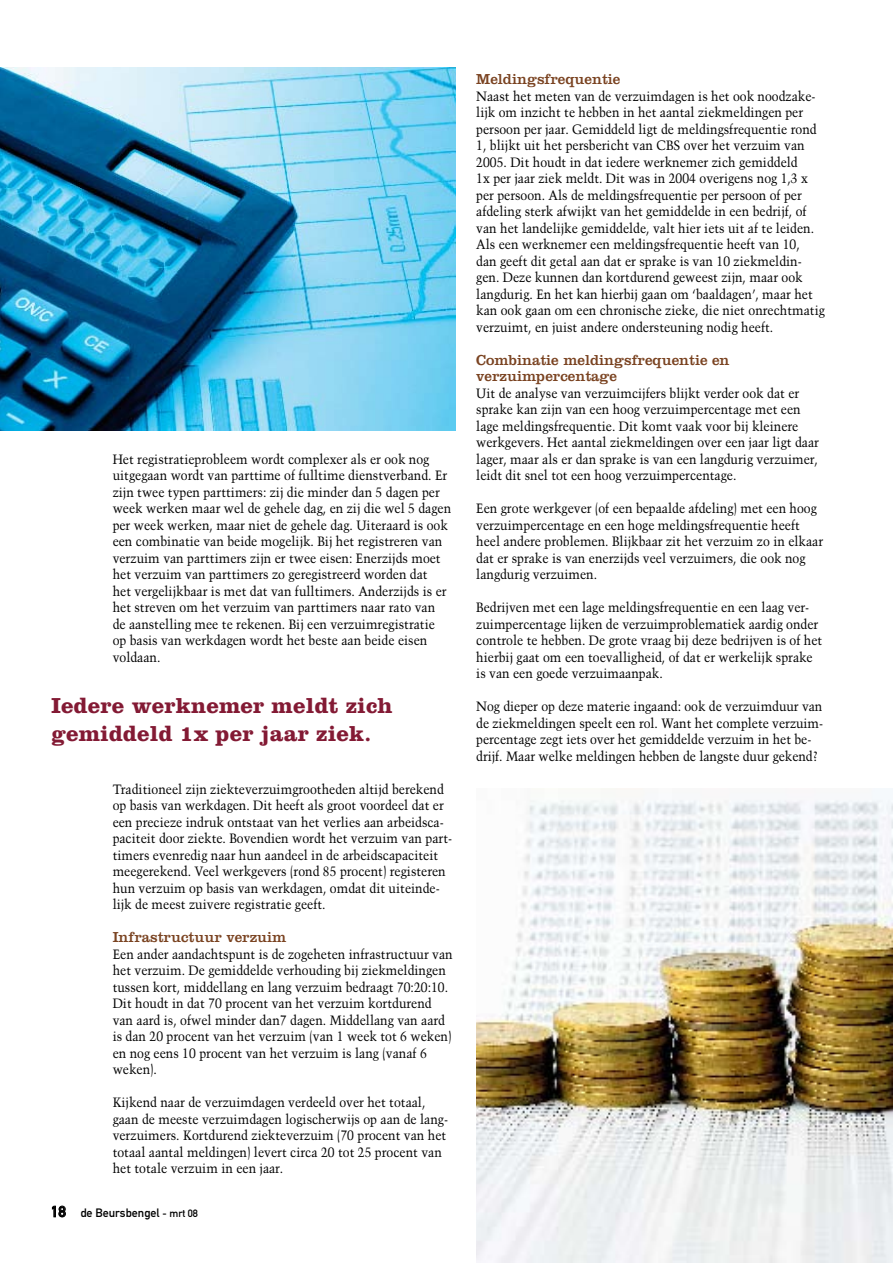
<style>
.page{position:relative;width:893px;height:1263px;background:#fff}
.page>*{position:absolute;margin:0;border:0;box-sizing:border-box;transform-origin:0 0}
.t1{font:700 22.5px/28.5px "Clarendon LT Std";letter-spacing:.01em;color:#831a34}
.t2{font:15px/16.5px "Clarendon LT Std";color:#7a4321}
.t3{font:13.5px/16.5px "Trump Mediaeval LT Std";color:#000;scale:.91 1}
.t4{font:12px "DIN Mittelschrift Std";color:#000}
.s1{font-size:15px}
.s2{font-size:10.5px}
</style>
<div class="page">
<img style="left:476px;top:788px;width:417px;height:475px">
<img style="left:0;top:68px;width:455px;height:363px">
<svg style="left:52px;top:1205px;width:14px;height:13px"></svg>
<p class="t3" style="left:113px;top:451px;width:374px">Het registratieprobleem wordt complexer als er ook nog uitgegaan wordt van parttime of fulltime dienstverband. Er zijn twee typen parttimers: zij die minder dan 5 dagen per week werken maar wel de gehele dag, en zij die wel 5 dagen per week werken, maar niet de gehele dag. Uiteraard is ook een combinatie van beide mogelijk. Bij het registreren van verzuim van parttimers zijn er twee eisen: Enerzijds moet het verzuim van parttimers zo geregistreerd worden dat<br>het vergelijkbaar is met dat van fulltimers. Anderzijds is er het streven om het verzuim van parttimers naar rato van de aanstelling mee te rekenen. Bij een verzuimregistratie op basis van werkdagen wordt het beste aan beide eisen voldaan.</p>
<h1 class="t1" style="left:51px;top:691px;width:343px">Iedere werknemer meldt zich gemiddeld 1x per jaar ziek.</h1>
<p class="t3" style="left:113px;top:781px;width:375px">Traditioneel zijn ziekteverzuimgrootheden altijd berekend op basis van werkdagen. Dit heeft als groot voordeel dat er een precieze indruk ontstaat van het verlies aan arbeidsca&shy;paciteit door ziekte. Bovendien wordt het verzuim van part&shy;timers evenredig naar hun aandeel in de arbeidscapaciteit meegerekend. Veel werkgevers (rond 85 procent) registeren hun verzuim op basis van werkdagen, omdat dit uiteinde&shy;lijk de meest zuivere registratie geeft.</p>
<p class="t2" style="left:113px;top:929px;width:175px">Infrastructuur verzuim</p>
<p class="t3" style="left:113px;top:946px;width:375px">Een ander aandachtspunt is de zogeheten infrastructuur van het verzuim. De gemiddelde verhouding bij ziekmeldingen tussen kort, middellang en lang verzuim bedraagt 70:20:10.<br>Dit houdt in dat 70 procent van het verzuim kortdurend van aard is, ofwel minder dan7 dagen. Middellang van aard is dan 20 procent van het verzuim (van 1 week tot 6 weken) en nog eens 10 procent van het verzuim is lang (vanaf 6 weken).</p>
<p class="t3" style="left:113px;top:1094px;width:370px">Kijkend naar de verzuimdagen verdeeld over het totaal, gaan de meeste verzuimdagen logischerwijs op aan de lang&shy;verzuimers. Kortdurend ziekteverzuim (70 procent van het totaal aantal meldingen) levert circa 20 tot 25 procent van het totale verzuim in een jaar.</p>
<p class="t4" style="left:51px;top:1205px;width:148px"><span class="s1">18</span> de Beursbengel <span class="s2">- mrt 08</span></p>
<p class="t2" style="left:476px;top:71px;width:146px">Meldingsfrequentie</p>
<p class="t3" style="left:476px;top:88px;width:385px">Naast het meten van de verzuimdagen is het ook noodzake&shy;lijk om inzicht te hebben in het aantal ziekmeldingen per persoon per jaar. Gemiddeld ligt de meldingsfrequentie rond 1, blijkt uit het persbericht van CBS over het verzuim van 2005. Dit houdt in dat iedere werknemer zich gemiddeld<br>1x per jaar ziek meldt. Dit was in 2004 overigens nog 1,3 x per persoon. Als de meldingsfrequentie per persoon of per afdeling sterk afwijkt van het gemiddelde in een bedrijf, of van het landelijke gemiddelde, valt hier iets uit af te leiden.<br>Als een werknemer een meldingsfrequentie heeft van 10,<br>dan geeft dit getal aan dat er sprake is van 10 ziekmeldin&shy;gen. Deze kunnen dan kortdurend geweest zijn, maar ook langdurig. En het kan hierbij gaan om ‘baaldagen’, maar het kan ook gaan om een chronische zieke, die niet onrechtmatig verzuimt, en juist andere ondersteuning nodig heeft.</p>
<p class="t2" style="left:476px;top:351px;width:255px">Combinatie meldingsfrequentie en verzuimpercentage</p>
<p class="t3" style="left:476px;top:385px;width:378px">Uit de analyse van verzuimcijfers blijkt verder ook dat er sprake kan zijn van een hoog verzuimpercentage met een lage meldingsfrequentie. Dit komt vaak voor bij kleinere werkgevers. Het aantal ziekmeldingen over een jaar ligt daar lager, maar als er dan sprake is van een langdurig verzuimer, leidt dit snel tot een hoog verzuimpercentage.</p>
<p class="t3" style="left:476px;top:500px;width:383px">Een grote werkgever (of een bepaalde afdeling) met een hoog verzuimpercentage en een hoge meldingsfrequentie heeft heel andere problemen. Blijkbaar zit het verzuim zo in elkaar dat er sprake is van enerzijds veel verzuimers, die ook nog langdurig verzuimen.</p>
<p class="t3" style="left:476px;top:599px;width:382px">Bedrijven met een lage meldingsfrequentie en een laag ver&shy;zuimpercentage lijken de verzuimproblematiek aardig onder controle te hebben. De grote vraag bij deze bedrijven is of het hierbij gaat om een toevalligheid, of dat er werkelijk sprake is van een goede verzuimaanpak.</p>
<p class="t3" style="left:476px;top:698px;width:383px">Nog dieper op deze materie ingaand: ook de verzuimduur van de ziekmeldingen speelt een rol. Want het complete verzuim&shy;percentage zegt iets over het gemiddelde verzuim in het be&shy;drijf. Maar welke meldingen hebben de langste duur gekend?</p>
</div>
